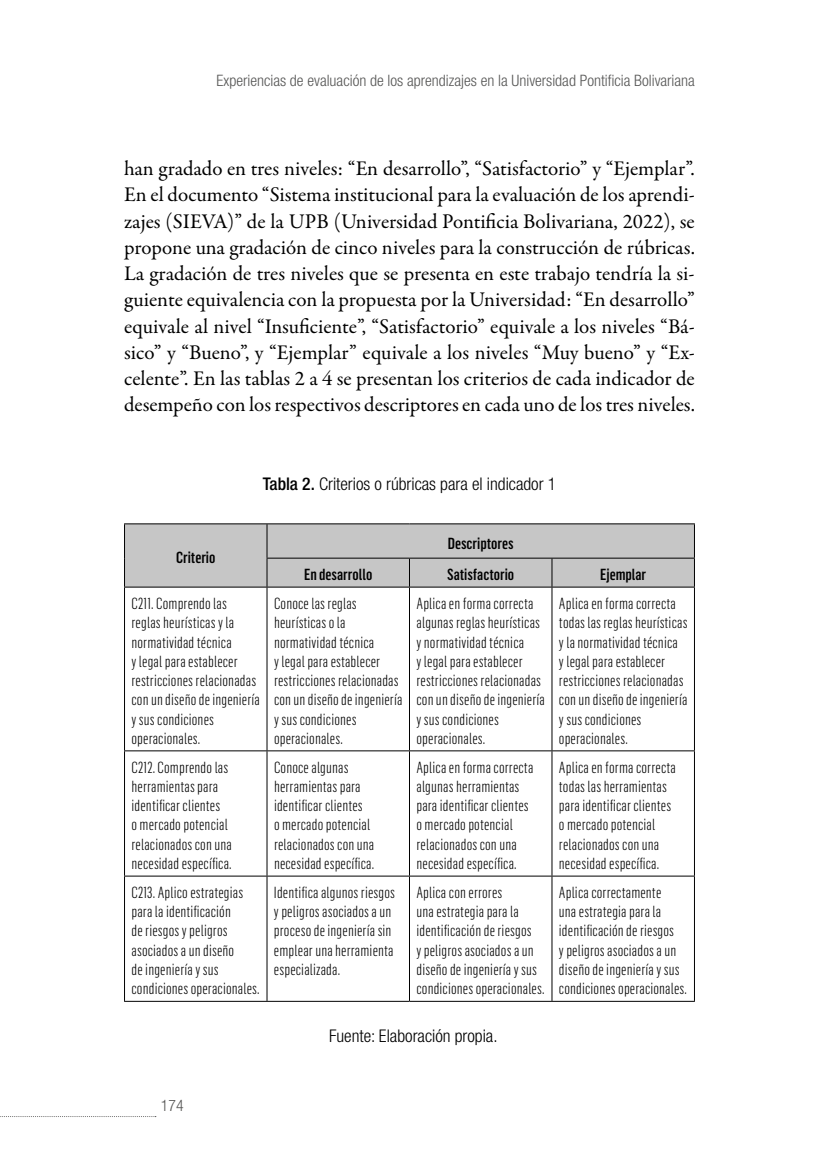
<style>
.page{position:relative;width:819px;height:1166px;background:#fff}
.page>*{position:absolute;margin:0;border:0;box-sizing:border-box;transform-origin:0 0}
.t1{font:21px/26.2px "Garamond Premr Pro";color:#000;text-align:justify}
.t2{font:300 condensed 17.5px "Helvetica Neue LT Std";color:#000}
.t3{font:300 15.75px/19.2px "Flama Condensed";letter-spacing:.01em;color:#000}
.t4{font:300 condensed 15.75px "Helvetica Neue LT Std";color:#575756}
.t5{font:500 15.75px "Flama Condensed";color:#000}
.s1{font-weight:500}
</style>
<div class="page">
<svg style="left:0;top:1116px;width:156px;height:1px"></svg>
<hr style="left:124px;top:523px;width:143px;height:1px;background:#000">
<hr style="left:267px;top:523px;width:142px;height:1px;background:#000">
<hr style="left:409px;top:523px;width:143px;height:1px;background:#000">
<hr style="left:552px;top:523px;width:142px;height:1px;background:#000">
<div style="left:124px;top:524px;width:571px;height:63px;background:#c6c6c6"></div>
<hr style="left:124px;top:587px;width:143px;height:1px;background:#000">
<hr style="left:124px;top:587px;width:1px;height:163px;background:#000">
<hr style="left:267px;top:587px;width:142px;height:1px;background:#000">
<hr style="left:266px;top:587px;width:1px;height:163px;background:#000">
<hr style="left:409px;top:587px;width:143px;height:1px;background:#000">
<hr style="left:409px;top:587px;width:1px;height:163px;background:#000">
<hr style="left:552px;top:587px;width:142px;height:1px;background:#000">
<hr style="left:551px;top:587px;width:1px;height:163px;background:#000">
<hr style="left:694px;top:587px;width:1px;height:163px;background:#000">
<hr style="left:124px;top:750px;width:143px;height:1px;background:#000">
<hr style="left:124px;top:751px;width:1px;height:124px;background:#000">
<hr style="left:267px;top:750px;width:142px;height:1px;background:#000">
<hr style="left:266px;top:751px;width:1px;height:124px;background:#000">
<hr style="left:409px;top:750px;width:143px;height:1px;background:#000">
<hr style="left:409px;top:751px;width:1px;height:124px;background:#000">
<hr style="left:552px;top:750px;width:142px;height:1px;background:#000">
<hr style="left:551px;top:751px;width:1px;height:124px;background:#000">
<hr style="left:694px;top:751px;width:1px;height:124px;background:#000">
<hr style="left:124px;top:875px;width:143px;height:1px;background:#000">
<hr style="left:124px;top:876px;width:1px;height:125px;background:#000">
<hr style="left:267px;top:875px;width:142px;height:1px;background:#000">
<hr style="left:266px;top:876px;width:1px;height:125px;background:#000">
<hr style="left:409px;top:875px;width:143px;height:1px;background:#000">
<hr style="left:409px;top:876px;width:1px;height:125px;background:#000">
<hr style="left:552px;top:875px;width:142px;height:1px;background:#000">
<hr style="left:551px;top:876px;width:1px;height:125px;background:#000">
<hr style="left:694px;top:876px;width:1px;height:125px;background:#000">
<hr style="left:124px;top:1001px;width:143px;height:1px;background:#000">
<hr style="left:267px;top:1001px;width:142px;height:1px;background:#000">
<hr style="left:409px;top:1001px;width:143px;height:1px;background:#000">
<hr style="left:552px;top:1001px;width:142px;height:1px;background:#000">
<p class="t4" style="left:216px;top:71px;width:480px">Experiencias de evaluación de los aprendizajes en la Universidad Pontificia Bolivariana</p>
<p class="t1" style="left:124px;top:156px;width:572px">han gradado en tres niveles: “En desarrollo”, “Satisfactorio” y “Ejemplar”.<br>En el documento “Sistema institucional para la evaluación de los aprendi&shy;zajes (SIEVA)” de la UPB (Universidad Pontificia Bolivariana, 2022), se propone una gradación de cinco niveles para la construcción de rúbricas.<br>La gradación de tres niveles que se presenta en este trabajo tendría la si&shy;guiente equivalencia con la propuesta por la Universidad: “En desarrollo” equivale al nivel “Insuficiente”, “Satisfactorio” equivale a los niveles “Bá&shy;sico” y “Bueno”, y “Ejemplar” equivale a los niveles “Muy bueno” y “Ex&shy;celente”. En las tablas 2 a 4 se presentan los criterios de cada indicador de desempeño con los respectivos descriptores en cada uno de los tres niveles.</p>
<p class="t5" style="left:176px;top:547px;width:41px">Criterio</p>
<p class="t2" style="left:263px;top:474px;width:295px"><span class="s1">Tabla 2.</span> Criterios o rúbricas para el indicador 1</p>
<p class="t5" style="left:448px;top:533px;width:67px">Descriptores</p>
<p class="t5" style="left:304px;top:564px;width:70px">En desarrollo</p>
<p class="t5" style="left:447px;top:564px;width:69px">Satisfactorio</p>
<p class="t5" style="left:600px;top:564px;width:48px">Ejemplar</p>
<p class="t3" style="left:131px;top:593px;width:130px">C211. Comprendo las<br>reglas heurísticas y la normatividad técnica<br>y legal para establecer restricciones relacionadas con un diseño de ingeniería y sus condiciones operacionales.</p>
<p class="t3" style="left:274px;top:593px;width:130px">Conoce las reglas heurísticas o la normatividad técnica<br>y legal para establecer restricciones relacionadas con un diseño de ingeniería y sus condiciones operacionales.</p>
<p class="t3" style="left:416px;top:593px;width:130px">Aplica en forma correcta algunas reglas heurísticas y normatividad técnica<br>y legal para establecer restricciones relacionadas con un diseño de ingeniería y sus condiciones operacionales.</p>
<p class="t3" style="left:559px;top:593px;width:130px">Aplica en forma correcta todas las reglas heurísticas y la normatividad técnica<br>y legal para establecer restricciones relacionadas con un diseño de ingeniería y sus condiciones operacionales.</p>
<p class="t3" style="left:131px;top:757px;width:102px">C212. Comprendo las herramientas para identificar clientes<br>o mercado potencial relacionados con una necesidad específica.</p>
<p class="t3" style="left:274px;top:757px;width:102px">Conoce algunas herramientas para identificar clientes<br>o mercado potencial relacionados con una necesidad específica.</p>
<p class="t3" style="left:416px;top:757px;width:118px">Aplica en forma correcta algunas herramientas para identificar clientes o mercado potencial relacionados con una necesidad específica.</p>
<p class="t3" style="left:559px;top:757px;width:118px">Aplica en forma correcta todas las herramientas para identificar clientes o mercado potencial relacionados con una necesidad específica.</p>
<p class="t3" style="left:131px;top:882px;width:130px">C213. Aplico estrategias para la identificación<br>de riesgos y peligros asociados a un diseño<br>de ingeniería y sus condiciones operacionales.</p>
<p class="t3" style="left:274px;top:882px;width:122px">Identifica algunos riesgos y peligros asociados a un proceso de ingeniería sin emplear una herramienta especializada.</p>
<p class="t3" style="left:416px;top:882px;width:130px">Aplica con errores<br>una estrategia para la identificación de riesgos<br>y peligros asociados a un diseño de ingeniería y sus condiciones operacionales.</p>
<p class="t3" style="left:559px;top:882px;width:130px">Aplica correctamente<br>una estrategia para la identificación de riesgos<br>y peligros asociados a un diseño de ingeniería y sus condiciones operacionales.</p>
<p class="t2" style="left:329px;top:1025px;width:170px">Fuente: Elaboración propia.</p>
<p class="t4" style="left:161px;top:1097px;width:24px">174</p>
</div>
